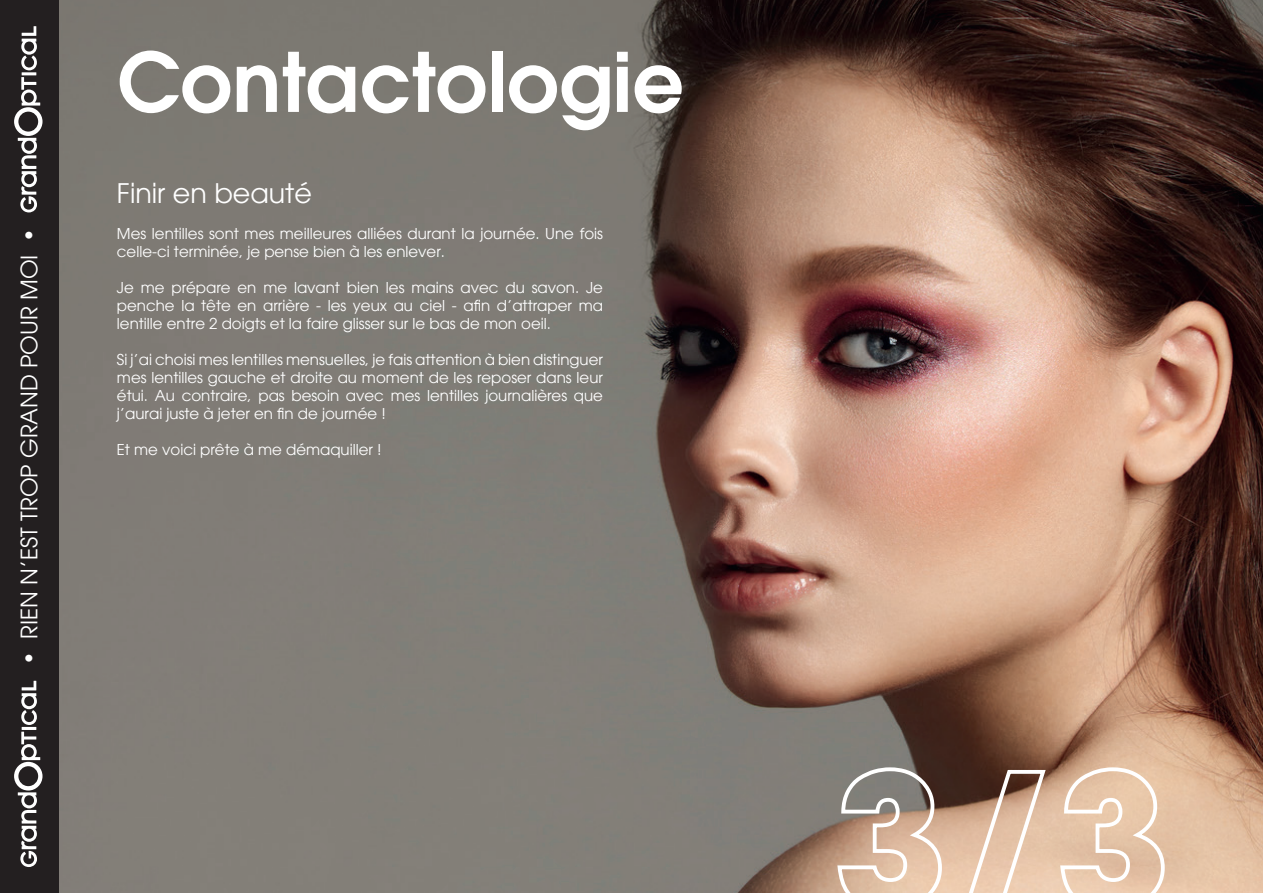
<style>
.page{position:relative;width:1263px;height:893px;background:#fff}
.page>*{position:absolute;margin:0;border:0;box-sizing:border-box;transform-origin:0 0}
.t1{font:600 81.3px "Avant Garde CE";color:#fff}
.t2{font:27px "Avant Garde";color:#fff}
.t3{font:22.65px "Avant Garde CE";color:#fff}
.t4{font:15px/18px "Avant Garde";color:#fff;text-align:justify}
</style>
<div class="page">
<img style="left:58px;top:0;width:1205px;height:893px">
<svg style="left:835px;top:765px;width:109px;height:128px"></svg>
<svg style="left:955px;top:768px;width:93px;height:125px"></svg>
<svg style="left:1058px;top:765px;width:109px;height:128px"></svg>
<div style="left:0;top:0;width:58px;height:893px;background:#231f20"></div>
<svg style="left:14px;top:681px;width:29px;height:186px"></svg>
<svg style="left:14px;top:26px;width:29px;height:186px"></svg>
<h3 class="t3" style="left:16px;top:665px;width:438px;rotate:-90deg">• RIEN N’EST TROP GRAND POUR MOI •</h3>
<h1 class="t1" style="left:117px;top:29px;width:569px">Contactologie</h1>
<h2 class="t2" style="left:117px;top:177px;width:196px">Finir en beauté</h2>
<p class="t4" style="left:117px;top:225px;width:488px">Mes lentilles sont mes meilleures alliées durant la journée. Une fois celle-ci terminée, je pense bien à les enlever.</p>
<p class="t4" style="left:117px;top:279px;width:488px">Je me prépare en me lavant bien les mains avec du savon. Je penche la tête en arrière - les yeux au ciel - afin d’attraper ma lentille entre 2 doigts et la faire glisser sur le bas de mon oeil.</p>
<p class="t4" style="left:117px;top:351px;width:488px">Si j’ai choisi mes lentilles mensuelles, je fais attention à bien distinguer mes lentilles gauche et droite au moment de les reposer dans leur étui. Au contraire, pas besoin avec mes lentilles journalières que j’aurai juste à jeter en fin de journée !</p>
<p class="t4" style="left:117px;top:441px;width:266px">Et me voici prête à me démaquiller !</p>
</div>
